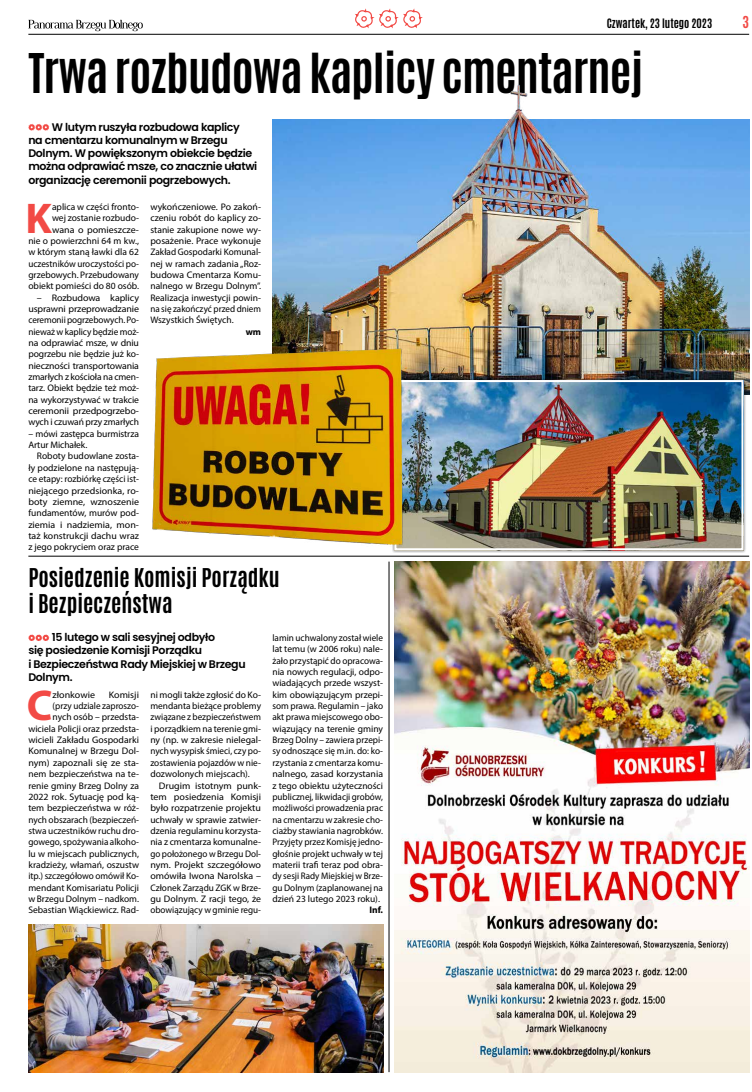
<style>
.page{position:relative;width:752px;height:1092px;background:#fff}
.page>*{position:absolute;margin:0;border:0;box-sizing:border-box;transform-origin:0 0}
.t1{font:700 46.5px "Antonio";letter-spacing:-.02em;color:#000}
.t2{font:700 43.1px "Myriad Pro";color:#f24a45}
.t3{font:700 22px/26.4px "Antonio";color:#000}
.t4{font:700 14px "Antonio";color:#f24a45}
.t5{font:600 11px/13.2px "Poppins";letter-spacing:-.03em;color:#000}
.t6{font:700 11px "Antonio";color:#000}
.t7{font:9.5px/11.3px "Myriad Pro";color:#000;text-align:justify}
.t8{font:9.5px/11.3px "Myriad Pro";color:#000;text-align:justify;scale:1.05 1}
.t9{font:700 9.5px "Myriad Pro";color:#000}
</style>
<div class="page">
<svg style="left:28px;top:20px;width:115px;height:11px"></svg>
<hr style="left:28px;top:34px;width:720px;height:1px;background:#000">
<svg style="left:355px;top:8px;width:68px;height:21px"></svg>
<img style="left:394px;top:561px;width:354px;height:510px">
<svg style="left:28px;top:124px;width:21px;height:7px"></svg>
<svg style="left:28px;top:634px;width:21px;height:7px"></svg>
<img style="left:28px;top:924px;width:355px;height:147px">
<hr style="left:388px;top:561px;width:1px;height:510px;background:#000">
<hr style="left:28px;top:556px;width:720px;height:1px;background:#000">
<img style="left:272px;top:119px;width:476px;height:275px">
<div style="left:391px;top:377px;width:354px;height:176px;background:#000;opacity:.5"></div>
<img style="left:413px;top:383px;width:327px;height:164px">
<div style="left:394px;top:380px;width:349px;height:170px;border:2px solid #fff"></div>
<img style="left:152px;top:339px;width:261px;height:213px">
<img style="left:496px;top:84px;width:45px;height:55px">
<p class="t6" style="left:606px;top:16px;width:107px">Czwartek, 23 lutego 2023</p>
<h3 class="t4" style="left:742px;top:12px;width:8px">3</h3>
<h1 class="t1" style="left:28px;top:41px;width:616px">Trwa rozbudowa kaplicy cmentarnej</h1>
<p class="t5" style="left:28px;top:120px;width:230px;text-indent:23px">W lutym ruszyła rozbudowa kaplicy<br>na cmentarzu komunalnym w Brzegu Dolnym. W powiększonym obiekcie będzie można odprawiać msze, co znacznie ułatwi organizację ceremonii pogrzebowych.</p>
<p class="t7" style="left:28px;top:201px;width:112px;text-align:right">aplica w części fronto-<br>wej zostanie rozbudo&shy;wana o pomieszcze-<br>nie o powierzchni 64 m kw., w którym staną ławki dla 62 uczestników uroczystości po&shy;grzebowych. Przebudowany obiekt pomieści do 80 osób.</p>
<p class="t8" style="left:28px;top:291px;width:107px;text-indent:9px">– Rozbudowa kaplicy usprawni przeprowadzanie ceremonii pogrzebowych. Po&shy;nieważ w kaplicy będzie moż&shy;na odprawiać msze, w dniu pogrzebu nie będzie już ko&shy;nieczności transportowania zmarłych z kościoła na cmen&shy;tarz. Obiekt będzie też moż&shy;na wykorzystywać w trakcie ceremonii przedpogrzebo&shy;wych i czuwań przy zmarłych</p>
<p class="t7" style="left:28px;top:428px;width:112px">– mówi zastępca burmistrza<br>Artur Michałek.</p>
<p class="t7" style="left:28px;top:450px;width:112px;text-indent:9px">Roboty budowlane zosta&shy;ły podzielone na następują&shy;ce etapy: rozbiórkę części ist&shy;niejącego przedsionka, ro&shy;boty ziemne, wznoszenie fundamentów, murów pod&shy;ziemia i nadziemia, mon&shy;taż konstrukcji dachu wraz z jego pokryciem oraz prace</p>
<h2 class="t2" style="left:25px;top:190px;width:28px">K</h2>
<p class="t7" style="left:150px;top:201px;width:112px">wykończeniowe. Po zakoń&shy;czeniu robót do kaplicy zo&shy;stanie zakupione nowe wy&shy;posażenie. Prace wykonuje Zakład Gospodarki Komunal&shy;nej w ramach zadania „Roz&shy;budowa Cmentarza Komu&shy;nalnego w Brzegu Dolnym”.<br>Realizacja inwestycji powin&shy;na się zakończyć przed dniem Wszystkich Świętych.</p>
<p class="t9" style="left:245px;top:325px;width:17px">wm</p>
<h3 class="t3" style="left:28px;top:564px;width:253px">Posiedzenie Komisji Porządku i Bezpieczeństwa</h3>
<p class="t5" style="left:28px;top:630px;width:219px;text-indent:23px">15 lutego w sali sesyjnej odbyło<br>się posiedzenie Komisji Porządku<br>i Bezpieczeństwa Rady Miejskiej w Brzegu<br>Dolnym.</p>
<p class="t7" style="left:272px;top:632px;width:112px">lamin uchwalony został wiele lat temu (w 2006 roku) nale&shy;żało przystąpić do opracowa&shy;nia nowych regulacji, odpo&shy;wiadających przede wszyst&shy;kim obowiązującym przepi&shy;som prawa. Regulamin – jako akt prawa miejscowego obo&shy;wiązujący na terenie gminy Brzeg Dolny – zawiera przepi&shy;sy odnoszące się m.in. do: ko&shy;rzystania z cmentarza komu&shy;nalnego, zasad korzystania z tego obiektu użyteczności publicznej, likwidacji grobów, możliwości prowadzenia prac na cmentarzu w zakresie cho&shy;ciażby stawiania nagrobków.<br>Przyjęty przez Komisję jedno&shy;głośnie projekt uchwały w tej materii trafi teraz pod obra&shy;dy sesji Rady Miejskiej w Brze&shy;gu Dolnym (zaplanowanej na dzień 23 lutego 2023 roku).</p>
<p class="t9" style="left:369px;top:903px;width:15px">Inf.</p>
<h2 class="t2" style="left:27px;top:677px;width:27px">C</h2>
<p class="t8" style="left:53px;top:688px;width:42px">złonkowie</p>
<p class="t8" style="left:28px;top:688px;width:107px;text-align:right">Komisji<br>(przy udziale zaproszo-<br>nych osób – przedsta&shy;wiciela Policji oraz przedsta&shy;wicieli Zakładu Gospodarki<br>Komunalnej w Brzegu Dol&shy;nym) zapoznali się ze sta&shy;nem bezpieczeństwa na te&shy;renie gminy Brzeg Dolny za<br>2022 rok. Sytuację pod ką&shy;tem bezpieczeństwa w róż&shy;nych obszarach (bezpieczeń&shy;stwa uczestników ruchu dro&shy;gowego, spożywania alkoho&shy;lu w miejscach publicznych, kradzieży, włamań, oszustw itp.) szczegółowo omówił Ko&shy;mendant Komisariatu Policji w Brzegu Dolnym – nadkom.<br>Sebastian Wiąckiewicz. Rad-</p>
<p class="t7" style="left:150px;top:688px;width:112px">ni mogli także zgłosić do Ko&shy;mendanta bieżące problemy związane z bezpieczeństwem i porządkiem na terenie gmi&shy;ny (np. w zakresie nielegal&shy;nych wysypisk śmieci, czy po&shy;zostawienia pojazdów w nie&shy;dozwolonych miejscach).</p>
<p class="t8" style="left:150px;top:779px;width:107px;text-indent:9px">Drugim istotnym punk&shy;tem posiedzenia Komisji było rozpatrzenie projektu uchwały w sprawie zatwier&shy;dzenia regulaminu korzysta&shy;nia z cmentarza komunalne&shy;go położonego w Brzegu Dol&shy;nym. Projekt szczegółowo omówiła Iwona Narolska – Członek Zarządu ZGK w Brze&shy;gu Dolnym. Z racji tego, że obowiązujący w gminie regu-</p>
</div>
